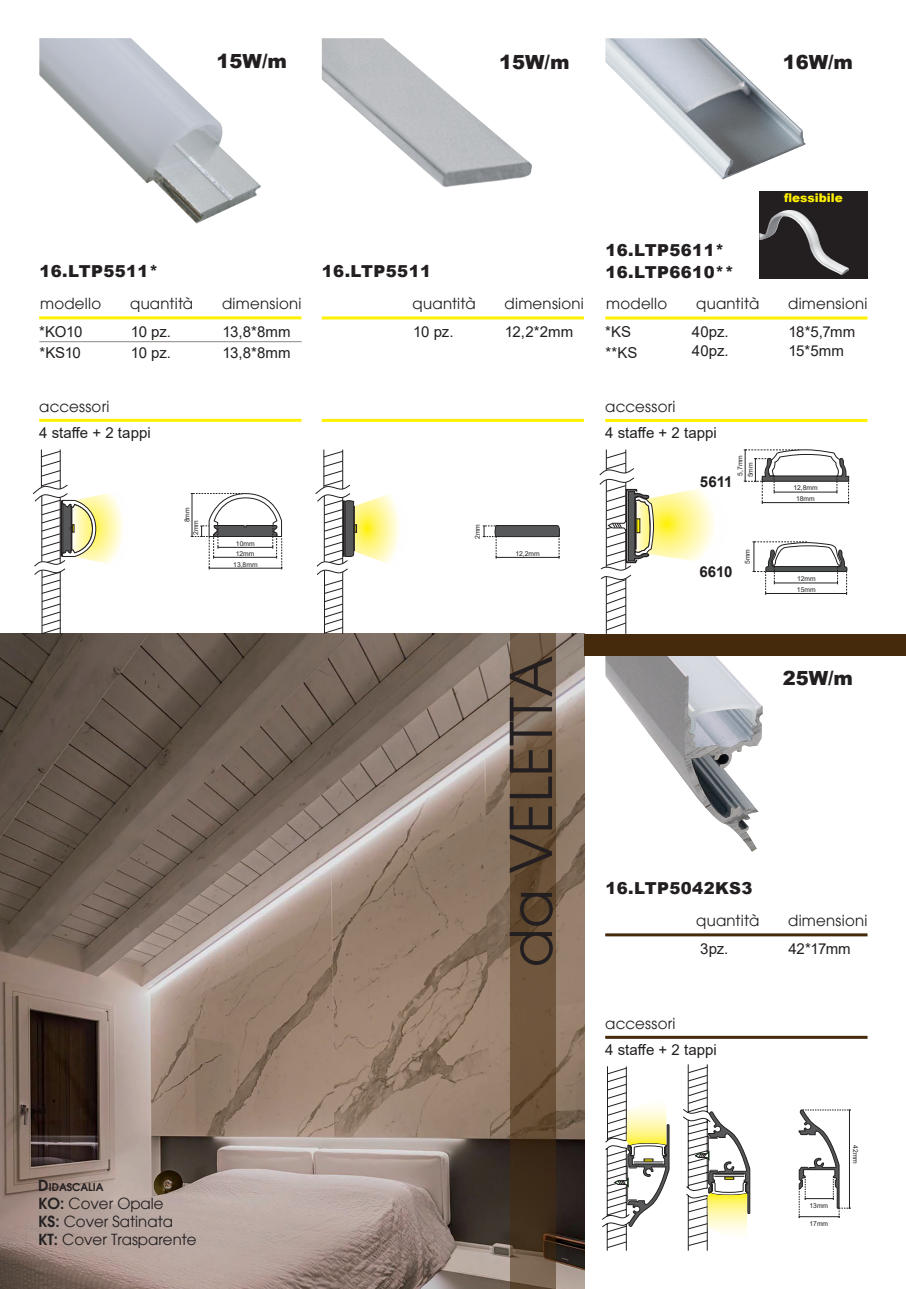
<style>
.page{position:relative;width:906px;height:1289px;background:#fff}
.page>*{position:absolute;margin:0;border:0;box-sizing:border-box;transform-origin:0 0}
.t1{font:57px "Avant Garde";color:#231f20}
.t2{font:900 19.5px "Arial";color:#231f20}
.t3{font:900 16.5px "Arial";letter-spacing:.025em;color:#231f20}
.t4{font:15px/18px "Avant Garde";letter-spacing:.015em;color:#231f20}
.t5{font:15px "Arial";color:#231f20}
.t6{font:700 15px "Arial";letter-spacing:-.015em;color:#231f20}
.t7{font:900 12px "Arial";color:#fff101}
.t8{font:600 10.5px "Avant Garde";color:#231f20}
.t9{font:6.75px/10.8px "Arial";color:#231f20}
.s1{font-size:15px}
.s2{font-weight:600}
</style>
<div class="page">
<img style="left:0;top:634px;width:584px;height:654px">
<img style="left:39px;top:38px;width:222px;height:186px">
<hr style="left:39px;top:316px;width:262px;height:3px;background:#fff101">
<hr style="left:39px;top:419px;width:262px;height:3px;background:#fff101">
<div style="left:212px;top:50px;width:80px;height:23px;background:#fff;border-radius:11px"></div>
<hr style="left:39px;top:341px;width:263px;height:1px;background:#8d8782">
<hr style="left:41px;top:449px;width:1px;height:38px;background:#231f20">
<hr style="left:60px;top:449px;width:1px;height:40px;background:#231f20">
<svg style="left:191px;top:493px;width:91px;height:76px"></svg>
<img style="left:322px;top:38px;width:210px;height:149px">
<hr style="left:322px;top:316px;width:262px;height:3px;background:#fff101">
<hr style="left:322px;top:419px;width:262px;height:3px;background:#fff101">
<div style="left:494px;top:50px;width:80px;height:23px;background:#fff;border-radius:11px"></div>
<hr style="left:324px;top:449px;width:1px;height:38px;background:#231f20">
<hr style="left:324px;top:570px;width:1px;height:64px;background:#231f20">
<hr style="left:342px;top:449px;width:1px;height:40px;background:#231f20">
<hr style="left:342px;top:572px;width:1px;height:62px;background:#231f20">
<svg style="left:483px;top:525px;width:77px;height:33px"></svg>
<img style="left:605px;top:655px;width:157px;height:196px">
<hr style="left:605px;top:933px;width:262px;height:3px;background:#452a0c">
<hr style="left:605px;top:1035px;width:262px;height:3px;background:#452a0c">
<svg style="left:510px;top:633px;width:45px;height:655px;background:#634d37"></svg>
<svg style="left:33px;top:451px;width:98px;height:183px"></svg>
<svg style="left:602px;top:1066px;width:67px;height:184px"></svg>
<svg style="left:683px;top:1064px;width:67px;height:186px"></svg>
<div style="left:584px;top:634px;width:322px;height:21px;background:#452a0c"></div>
<div style="left:759px;top:191px;width:108px;height:13px;background:#231f20"></div>
<img style="left:605px;top:38px;width:201px;height:142px">
<hr style="left:605px;top:316px;width:262px;height:3px;background:#fff101">
<hr style="left:605px;top:419px;width:262px;height:3px;background:#fff101">
<div style="left:778px;top:50px;width:79px;height:23px;background:#fff;border-radius:11px"></div>
<hr style="left:606px;top:576px;width:1px;height:58px;background:#231f20">
<hr style="left:625px;top:578px;width:1px;height:56px;background:#231f20">
<svg style="left:599px;top:449px;width:115px;height:181px"></svg>
<div style="left:759px;top:204px;width:108px;height:75px;background:#231f20"></div>
<img style="left:759px;top:210px;width:90px;height:65px">
<svg style="left:744px;top:449px;width:105px;height:55px"></svg>
<svg style="left:752px;top:541px;width:95px;height:54px"></svg>
<svg style="left:799px;top:1109px;width:51px;height:108px"></svg>
<svg style="left:315px;top:451px;width:84px;height:182px"></svg>
<h2 class="t2" style="left:217px;top:47px;width:72px">15W/m</h2>
<h2 class="t2" style="left:499px;top:47px;width:72px">15W/m</h2>
<h2 class="t2" style="left:782px;top:47px;width:72px">16W/m</h2>
<p class="t7" style="left:784px;top:189px;width:60px">flessibile</p>
<p class="t3" style="left:605px;top:238px;width:120px">16.LTP5611*</p>
<p class="t3" style="left:39px;top:259px;width:120px">16.LTP5511*</p>
<p class="t3" style="left:322px;top:259px;width:111px">16.LTP5511</p>
<p class="t3" style="left:605px;top:260px;width:130px">16.LTP6610**</p>
<p class="t4" style="left:40px;top:294px;width:63px">modello</p>
<p class="t4" style="left:130px;top:294px;width:64px">quantità</p>
<p class="t4" style="left:222px;top:294px;width:81px">dimensioni</p>
<p class="t5" style="left:39px;top:321px;width:45px">*KO10</p>
<p class="t5" style="left:131px;top:321px;width:42px">10 pz.</p>
<p class="t5" style="left:222px;top:321px;width:70px">13,8*8mm</p>
<p class="t5" style="left:39px;top:342px;width:43px">*KS10</p>
<p class="t5" style="left:131px;top:342px;width:42px">10 pz.</p>
<p class="t5" style="left:222px;top:342px;width:70px">13,8*8mm</p>
<p class="t4" style="left:413px;top:294px;width:64px">quantità</p>
<p class="t4" style="left:504px;top:294px;width:81px">dimensioni</p>
<p class="t5" style="left:413px;top:321px;width:42px">10 pz.</p>
<p class="t5" style="left:505px;top:321px;width:70px">12,2*2mm</p>
<p class="t4" style="left:606px;top:295px;width:63px">modello</p>
<p class="t4" style="left:696px;top:295px;width:64px">quantità</p>
<p class="t4" style="left:788px;top:295px;width:81px">dimensioni</p>
<p class="t5" style="left:605px;top:322px;width:27px">*KS</p>
<p class="t5" style="left:692px;top:322px;width:38px">40pz.</p>
<p class="t5" style="left:788px;top:322px;width:68px">18*5,7mm</p>
<p class="t5" style="left:605px;top:342px;width:34px">**KS</p>
<p class="t5" style="left:692px;top:341px;width:38px">40pz.</p>
<p class="t5" style="left:788px;top:341px;width:57px">15*5mm</p>
<p class="t4" style="left:39px;top:397px;width:72px">accessori</p>
<p class="t4" style="left:605px;top:397px;width:72px">accessori</p>
<p class="t5" style="left:39px;top:422px;width:113px">4 staffe + 2 tappi</p>
<p class="t5" style="left:605px;top:422px;width:113px">4 staffe + 2 tappi</p>
<p class="t9" style="left:735px;top:477px;width:24px;line-height:10.4px;rotate:-90deg">5,7mm<br>5mm</p>
<p class="t6" style="left:700px;top:471px;width:34px">5611</p>
<p class="t9" style="left:793px;top:482px;width:26px">12,8mm</p>
<p class="t9" style="left:796px;top:493px;width:20px">18mm</p>
<p class="t9" style="left:183px;top:535px;width:29px;line-height:8.6px;text-indent:13px;rotate:-90deg">8mm<br>2mm</p>
<p class="t9" style="left:236px;top:538px;width:20px">10mm</p>
<p class="t9" style="left:472px;top:539px;width:16px;rotate:-90deg">2mm</p>
<p class="t9" style="left:233px;top:548px;width:26px;text-align:center">12mm<br>13,8mm</p>
<p class="t9" style="left:515px;top:548px;width:26px">12,2mm</p>
<p class="t6" style="left:699px;top:561px;width:34px">6610</p>
<p class="t9" style="left:742px;top:564px;width:16px;rotate:-90deg">5mm</p>
<p class="t9" style="left:797px;top:573px;width:20px">12mm</p>
<p class="t9" style="left:797px;top:584px;width:20px">15mm</p>
<h1 class="t1" style="left:497px;top:967px;width:313px;rotate:-90deg">da VELETTA</h1>
<h2 class="t2" style="left:782px;top:664px;width:72px">25W/m</h2>
<p class="t3" style="left:605px;top:876px;width:149px">16.LTP5042KS3</p>
<p class="t4" style="left:696px;top:911px;width:64px">quantità</p>
<p class="t4" style="left:788px;top:911px;width:81px">dimensioni</p>
<p class="t4" style="left:605px;top:1014px;width:72px">accessori</p>
<p class="t5" style="left:700px;top:938px;width:30px">3pz.</p>
<p class="t5" style="left:788px;top:938px;width:64px">42*17mm</p>
<p class="t5" style="left:605px;top:1039px;width:113px">4 staffe + 2 tappi</p>
<p class="t8" style="left:38px;top:1179px;width:67px"><span class="s1">D</span>IDASCALIA</p>
<p class="t4" style="left:38px;top:1193px;width:160px"><span class="s2">KO:</span> Cover Opale<br><span class="s2">KS:</span> Cover Satinata<br><span class="s2">KT:</span> Cover Trasparente</p>
<p class="t9" style="left:809px;top:1199px;width:20px">13mm</p>
<p class="t9" style="left:809px;top:1217px;width:20px">17mm</p>
<p class="t9" style="left:861px;top:1145px;width:20px;rotate:90deg">42mm</p>
</div>
